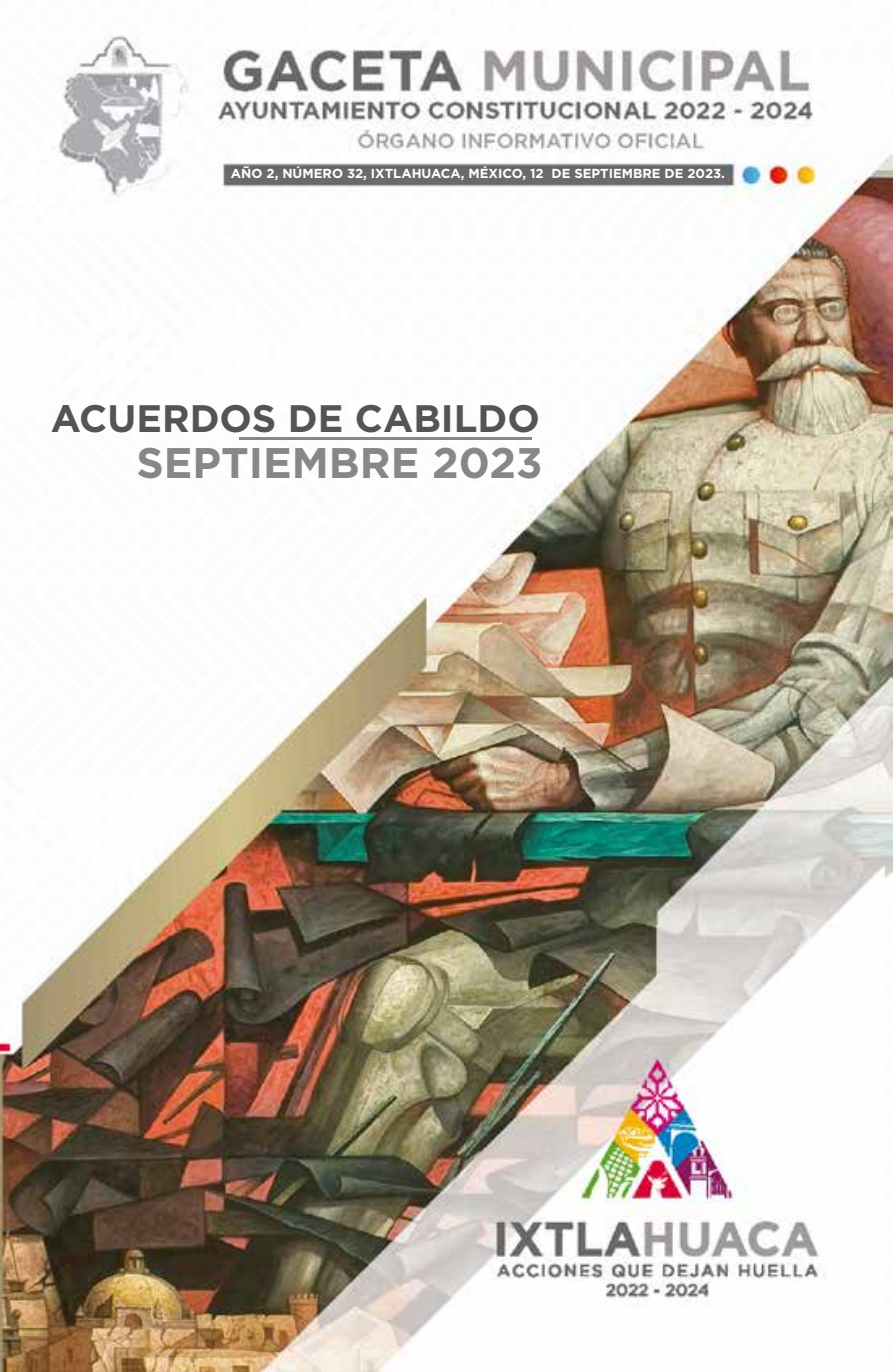
<style>
.page{position:relative;width:893px;height:1372px;background:#fff}
.page>*{position:absolute;margin:0;border:0;box-sizing:border-box;transform-origin:0 0}
.t1{font:700 42.75px "Gotham";color:#878787}
.t2{font:700 38.25px "Gotham";color:#555454}
.t3{font:700 13.05px "Gotham";color:#fff}
</style>
<div class="page">
<img style="left:0;top:35px;width:893px;height:1336px">
<hr style="left:240px;top:437px;width:292px;height:3px;background:#878787">
<p class="t3" style="left:231px;top:165px;width:496px">AÑO 2, NÚMERO 32, IXTLAHUACA, MÉXICO, 12 DE SEPTIEMBRE DE 2023.</p>
<h2 class="t2" style="left:51px;top:393px;width:491px">ACUERDOS DE CABILDO</h2>
<h1 class="t1" style="left:137px;top:435px;width:408px">SEPTIEMBRE 2023</h1>
</div>
